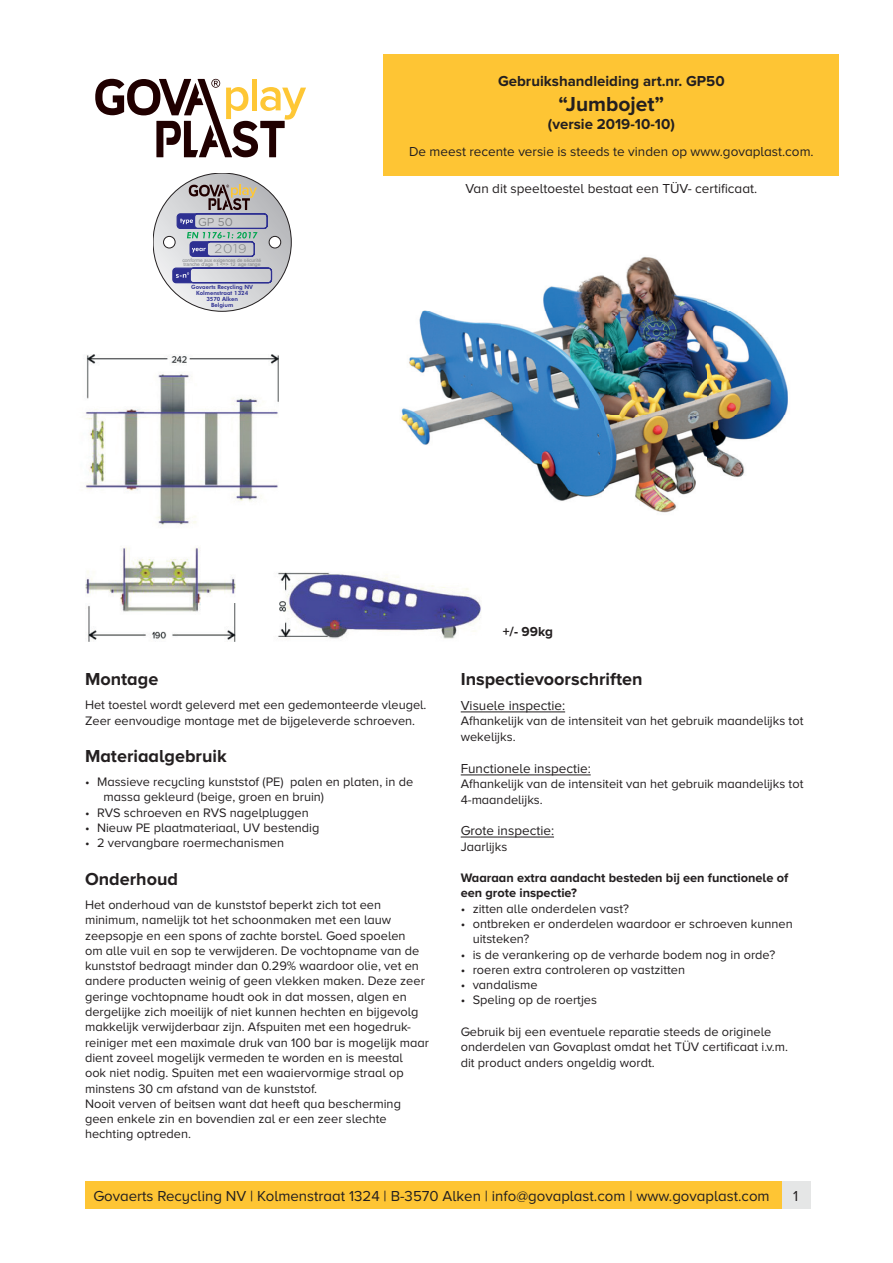
<style>
.page{position:relative;width:893px;height:1263px;background:#fff}
.page>*{position:absolute;margin:0;border:0;box-sizing:border-box;transform-origin:0 0}
.t1{font:700 21px "Proxima Nova";color:#231f20}
.t2{font:700 18px "Proxima Nova A";color:#231f20}
.t3{font:15px "Proxima Nova A";color:#231f20}
.t4{font:700 15px "Proxima Nova";color:#231f20}
.t5{font:13.5px "Proxima Nova A";color:#231f20}
.t6{font:700 13.5px "Proxima Nova A";color:#231f20}
.t7{font:12.75px/15.3px "Proxima Nova A";color:#231f20}
.t8{font:700 12.75px/15.3px "Proxima Nova A";color:#231f20}
.t9{font:300 12.45px "Gotham Rounded";color:#818386;scale:1.06 1}
.t10{font:11.4px "Gotham Rounded";color:#808285}
.t11{font:800 5.7px/6px "Futura BT";color:#2e3092;text-align:center}
.t12{font:4.95px/4.2px "Arial";color:#818386}
</style>
<div class="page">
<div style="left:85px;top:1181px;width:725px;height:28px;background:#fec534"></div>
<div style="left:782px;top:1181px;width:28px;height:28px;background:#e5e6e6"></div>
<div style="left:384px;top:54px;width:455px;height:121px;background:#fec534"></div>
<svg style="left:153px;top:173px;width:139px;height:139px"></svg>
<img style="left:85px;top:547px;width:151px;height:95px">
<img style="left:401px;top:256px;width:387px;height:257px">
<img style="left:82px;top:355px;width:196px;height:171px">
<img style="left:277px;top:572px;width:204px;height:67px">
<hr style="left:461px;top:711px;width:104px;height:1px;background:#231f20">
<hr style="left:461px;top:774px;width:130px;height:1px;background:#231f20">
<hr style="left:461px;top:837px;width:93px;height:1px;background:#231f20">
<svg style="left:95px;top:79px;width:211px;height:78px"></svg>
<p class="t10" style="left:198px;top:214px;width:36px">GP 50</p>
<p class="t9" style="left:215px;top:241px;width:32px">2019</p>
<p class="t12" style="left:182px;top:258px;width:80px">conforme aux exigences de sécurité tranche d'age 1 &lt;=&gt; 12 age range</p>
<p class="t11" style="left:191px;top:284px;width:63px">Govaerts Recycling NV<br>Kolmenstraat 1324<br>3570 Alken<br>Belgium</p>
<p class="t4" style="left:498px;top:72px;width:228px">Gebruikshandleiding art.nr. GP50</p>
<h1 class="t1" style="left:558px;top:92px;width:107px">“Jumbojet”</h1>
<p class="t4" style="left:548px;top:115px;width:128px">(versie 2019-10-10)</p>
<p class="t5" style="left:409px;top:143px;width:406px">De meest recente versie is steeds te vinden op www.govaplast.com.</p>
<p class="t5" style="left:465px;top:181px;width:293px">Van dit speeltoestel bestaat een TÜV- certificaat.</p>
<p class="t6" style="left:503px;top:623px;width:52px">+/- 99kg</p>
<h2 class="t2" style="left:85px;top:669px;width:75px">Montage</h2>
<p class="t7" style="left:85px;top:697px;width:343px">Het toestel wordt geleverd met een gedemonteerde vleugel.<br>Zeer eenvoudige montage met de bijgeleverde schroeven.</p>
<h2 class="t2" style="left:85px;top:746px;width:143px">Materiaalgebruik</h2>
<p class="t7" style="left:104px;top:774px;width:311px;text-indent:-19px">• Massieve recycling kunststof (PE) palen en platen, in de massa gekleurd (beige, groen en bruin)</p>
<p class="t7" style="left:85px;top:805px;width:225px">• RVS schroeven en RVS nagelpluggen</p>
<p class="t7" style="left:85px;top:820px;width:236px">• Nieuw PE plaatmateriaal, UV bestendig</p>
<p class="t7" style="left:85px;top:835px;width:201px">• 2 vervangbare roermechanismen</p>
<h2 class="t2" style="left:85px;top:869px;width:94px">Onderhoud</h2>
<p class="t7" style="left:85px;top:897px;width:345px">Het onderhoud van de kunststof beperkt zich tot een minimum, namelijk tot het schoonmaken met een lauw zeepsopje en een spons of zachte borstel. Goed spoelen<br>om alle vuil en sop te verwijderen. De vochtopname van de kunststof bedraagt minder dan 0.29% waardoor olie, vet en andere producten weinig of geen vlekken maken. Deze zeer geringe vochtopname houdt ook in dat mossen, algen en dergelijke zich moeilijk of niet kunnen hechten en bijgevolg makkelijk verwijderbaar zijn. Afspuiten met een hogedruk&shy;reiniger met een maximale druk van 100 bar is mogelijk maar dient zoveel mogelijk vermeden te worden en is meestal<br>ook niet nodig. Spuiten met een waaiervormige straal op minstens 30 cm afstand van de kunststof.<br>Nooit verven of beitsen want dat heeft qua bescherming geen enkele zin en bovendien zal er een zeer slechte hechting optreden.</p>
<h2 class="t2" style="left:461px;top:669px;width:183px">Inspectievoorschriften</h2>
<p class="t5" style="left:461px;top:698px;width:106px">Visuele inspectie:</p>
<p class="t7" style="left:461px;top:713px;width:344px">Afhankelijk van de intensiteit van het gebruik maandelijks tot wekelijks.</p>
<p class="t5" style="left:461px;top:761px;width:131px">Functionele inspectie:</p>
<p class="t7" style="left:461px;top:776px;width:344px">Afhankelijk van de intensiteit van het gebruik maandelijks tot<br>4-maandelijks.</p>
<p class="t5" style="left:461px;top:823px;width:95px">Grote inspectie:</p>
<p class="t7" style="left:461px;top:838px;width:48px">Jaarlijks</p>
<p class="t8" style="left:461px;top:870px;width:329px">Waaraan extra aandacht besteden bij een functionele of een grote inspectie?</p>
<p class="t7" style="left:461px;top:900px;width:170px">• zitten alle onderdelen vast?</p>
<p class="t7" style="left:473px;top:916px;width:322px;text-indent:-12px">• ontbreken er onderdelen waardoor er schroeven kunnen uitsteken?</p>
<p class="t7" style="left:461px;top:946px;width:316px">• is de verankering op de verharde bodem nog in orde?</p>
<p class="t7" style="left:461px;top:962px;width:226px">• roeren extra controleren op vastzitten</p>
<p class="t7" style="left:461px;top:977px;width:78px">• vandalisme</p>
<p class="t7" style="left:461px;top:992px;width:138px">• Speling op de roertjes</p>
<p class="t7" style="left:461px;top:1024px;width:329px">Gebruik bij een eventuele reparatie steeds de originele onderdelen van Govaplast omdat het TÜV certificaat i.v.m. dit product anders ongeldig wordt.</p>
<p class="t3" style="left:93px;top:1187px;width:678px">Govaerts Recycling NV | Kolmenstraat 1324 | B-3570 Alken | info@govaplast.com | www.govaplast.com</p>
<p class="t3" style="left:793px;top:1187px;width:7px">1</p>
</div>
